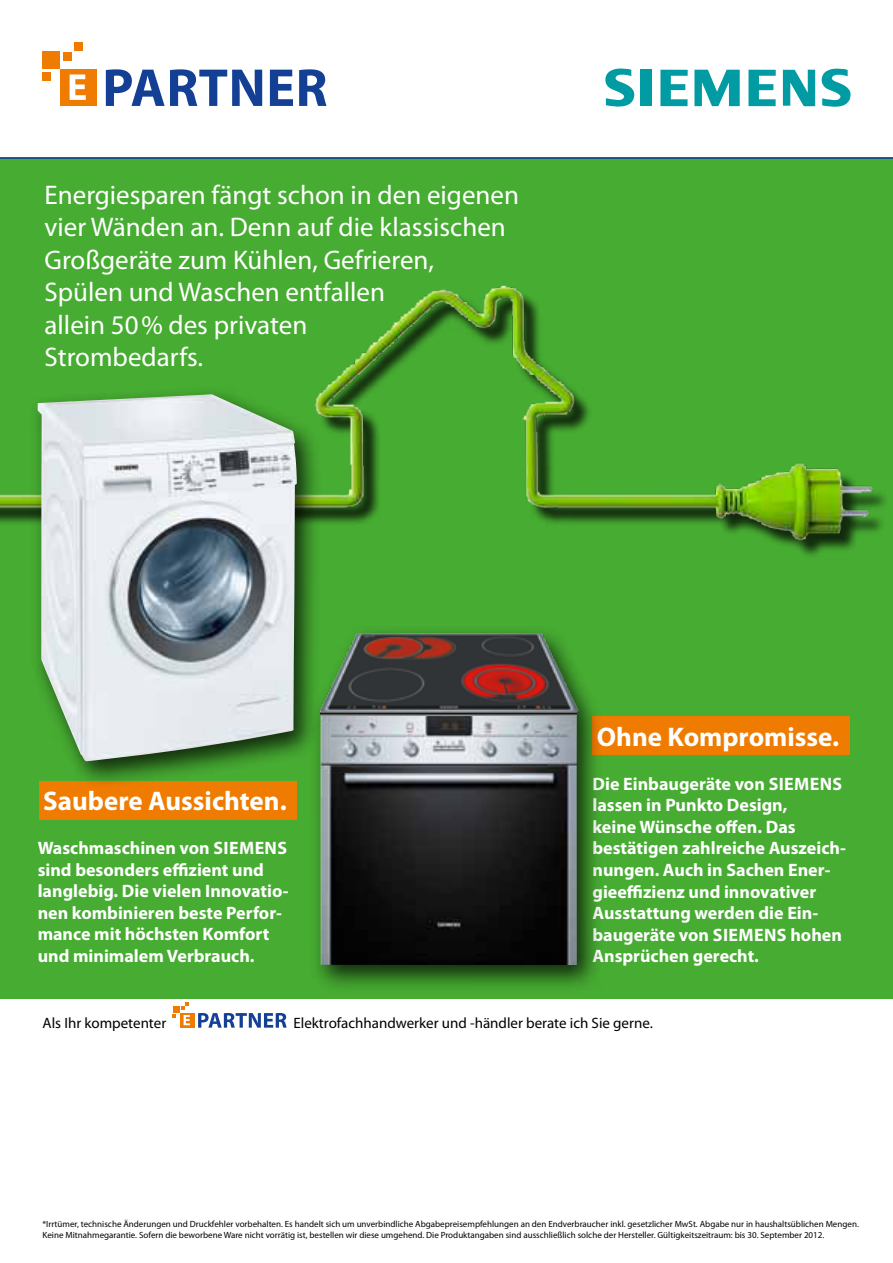
<style>
.page{position:relative;width:893px;height:1263px;background:#fff}
.page>*{position:absolute;margin:0;border:0;box-sizing:border-box;transform-origin:0 0}
.t1{font:27px/32.4px "Myriad Pro";color:#fff}
.t2{font:700 27px "Myriad Pro";color:#fff}
.t3{font:700 18px/21.6px "Myriad Pro";color:#fff}
.t4{font:15px "Myriad Pro";color:#000}
.t5{font:9px/10.8px "Myriad Pro";color:#000}
</style>
<div class="page">
<div style="left:0;top:157px;width:893px;height:876px;background:#47ac32"></div>
<div style="left:0;top:999px;width:893px;height:264px;background:#fff"></div>
<div style="left:60px;top:69px;width:37px;height:37px;background:#ef7c00"></div>
<div style="left:63px;top:52px;width:9px;height:8px;background:#ef7c00"></div>
<svg style="left:70px;top:74px;width:16px;height:26px"></svg>
<div style="left:74px;top:43px;width:9px;height:8px;background:#ef7c00"></div>
<div style="left:43px;top:73px;width:8px;height:8px;background:#ef7c00"></div>
<div style="left:43px;top:52px;width:17px;height:17px;background:#ef7c00"></div>
<svg style="left:270px;top:70px;width:23px;height:36px"></svg>
<svg style="left:299px;top:69px;width:28px;height:37px"></svg>
<svg style="left:106px;top:69px;width:156px;height:37px"></svg>
<hr style="left:0;top:157px;width:893px;height:2px;background:#134094">
<svg style="left:180px;top:1013px;width:14px;height:14px"></svg>
<svg style="left:173px;top:1002px;width:17px;height:23px"></svg>
<div style="left:173px;top:1006px;width:7px;height:7px;background:#ef7c00"></div>
<svg style="left:198px;top:1013px;width:89px;height:15px"></svg>
<div style="left:39px;top:781px;width:258px;height:38px;background:#ef7c00"></div>
<div style="left:592px;top:717px;width:258px;height:38px;background:#ef7c00"></div>
<div style="left:309px;top:624px;width:294px;height:369px;background:#000;opacity:.75"></div>
<img style="left:320px;top:716px;width:257px;height:249px">
<svg style="left:322px;top:712px;width:255px;height:4px"></svg>
<img style="left:322px;top:633px;width:257px;height:79px">
<svg style="left:748px;top:70px;width:28px;height:36px"></svg>
<svg style="left:783px;top:69px;width:67px;height:38px"></svg>
<svg style="left:694px;top:70px;width:46px;height:36px"></svg>
<svg style="left:660px;top:70px;width:28px;height:36px"></svg>
<div style="left:640px;top:70px;width:11px;height:36px;background:#009ba3"></div>
<svg style="left:605px;top:69px;width:30px;height:38px"></svg>
<img style="left:0;top:285px;width:886px;height:271px">
<div style="left:27px;top:386px;width:295px;height:403px;background:#000;opacity:.75"></div>
<img style="left:38px;top:394px;width:259px;height:367px">
<h1 class="t1" style="left:45px;top:178px;width:476px">Energiesparen fängt schon in den eigenen vier Wänden an. Denn auf die klassischen<br>Großgeräte zum Kühlen, Gefrieren,<br>Spülen und Waschen entfallen<br>allein 50% des privaten<br>Strombedarfs.</h1>
<h1 class="t2" style="left:43px;top:784px;width:245px">Saubere Aussichten.</h1>
<h2 class="t3" style="left:38px;top:837px;width:252px">Waschmaschinen von Siemens sind besonders effizient und langlebig. Die vielen Innovatio&shy;nen kombinieren beste Perfor&shy;mance mit höchsten Komfort und minimalem Verbrauch.</h2>
<h1 class="t2" style="left:597px;top:719px;width:244px">Ohne Kompromisse.</h1>
<p class="t3" style="left:592px;top:772px;width:255px">Die Einbaugeräte von Siemens lassen in Punkto Design,<br>keine Wünsche offen. Das bestätigen zahlreiche Auszeich&shy;nungen. Auch in Sachen Ener&shy;gieeffizienz und innovativer<br>Ausstattung werden die Ein&shy;baugeräte von Siemens hohen<br>Ansprüchen gerecht.</p>
<h3 class="t4" style="left:43px;top:1013px;width:125px">Als Ihr kompetenter</h3>
<h3 class="t4" style="left:293px;top:1013px;width:361px">Elektrofachhandwerker und -händler berate ich Sie gerne.</h3>
<p class="t5" style="left:43px;top:1219px;width:818px">*Irrtümer, technische Änderungen und Druckfehler vorbehalten. Es handelt sich um unverbindliche Abgabepreisempfehlungen an den Endverbraucher inkl. gesetzlicher MwSt. Abgabe nur in haushaltsüblichen Mengen.<br>Keine Mitnahmegarantie. Sofern die beworbene Ware nicht vorrätig ist, bestellen wir diese umgehend. Die Produktangaben sind ausschließlich solche der Hersteller. Gültigkeitszeitraum: bis 30. September 2012.</p>
</div>
